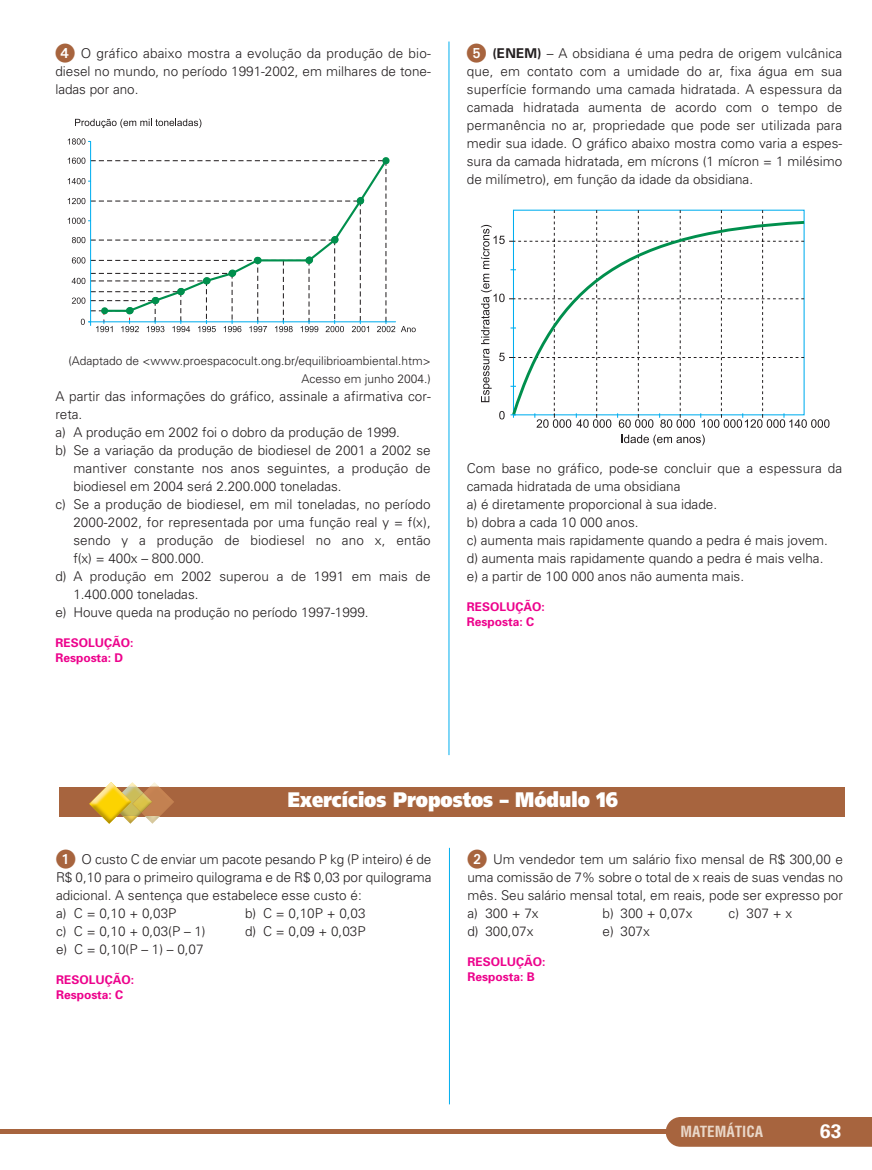
<style>
.page{position:relative;width:872px;height:1170px;background:#fff}
.page>*{position:absolute;margin:0;border:0;box-sizing:border-box;transform-origin:0 0}
.t1{font:900 21px "Frutiger";color:#fff;scale:.85 1}
.t2{font:700 19.5px "Univers";color:#fff}
.t3{font:700 condensed 15px "Helvetica";color:#e9d7c8}
.t4{font:300 13.5px/18px "Univers";color:#231f20;text-align:justify}
.t5{font:300 12px/18px "Univers";color:#231f20;text-align:right}
.t6{font:700 12px/15px "Univers";color:#ed028c}
.s1{font-weight:700}
.s2{font-family:"European Pi One";font-weight:400;font-size:19.5px;color:#a7643e}
</style>
<div class="page">
<div style="left:0;top:1128px;width:872px;height:5px;background:#a7643e"></div>
<div style="left:665px;top:1117px;width:207px;height:29px;background:#a7643e"></div>
<svg style="left:75px;top:119px;width:126px;height:9px"></svg>
<svg style="left:68px;top:138px;width:22px;height:7px"></svg>
<svg style="left:401px;top:326px;width:15px;height:6px"></svg>
<hr style="left:90px;top:141px;width:1px;height:184px;background:#00aeef">
<svg style="left:68px;top:156px;width:327px;height:176px"></svg>
<svg style="left:481px;top:210px;width:348px;height:218px"></svg>
<svg style="left:621px;top:434px;width:83px;height:11px"></svg>
<hr style="left:448px;top:41px;width:1px;height:714px;background:#00aeef">
<div style="left:59px;top:786px;width:785px;height:30px;background:#a7643e"></div>
<img style="left:145px;top:782px;width:15px;height:41px">
<img style="left:143px;top:786px;width:31px;height:29px">
<img style="left:133px;top:783px;width:5px;height:38px">
<img style="left:133px;top:786px;width:10px;height:29px">
<img style="left:133px;top:793px;width:19px;height:19px">
<svg style="left:131px;top:782px;width:2px;height:41px"></svg>
<img style="left:89px;top:782px;width:42px;height:41px">
<hr style="left:449px;top:847px;width:1px;height:257px;background:#00aeef">
<p class="t4" style="left:55px;top:46px;width:377px;text-indent:26px">O gráfico abaixo mostra a evolução da produção de bio - diesel no mundo, no período 1991-2002, em milhares de tone - ladas por ano.</p>
<p class="t4" style="left:467px;top:46px;width:377px;text-indent:26px"><span class="s1">(ENEM)</span> – A obsidiana é uma pedra de origem vulcânica que, em contato com a umidade do ar, fixa água em sua superfície formando uma camada hidra tada. A espes sura da camada hidratada aumenta de acordo com o tempo de permanência no ar, proprie dade que pode ser utilizada para medir sua idade. O gráfico abaixo mostra como varia a espes - sura da camada hidratada, em mícrons (1 mícron = 1 milé simo de milímetro), em função da idade da obsidiana.</p>
<p class="t5" style="left:69px;top:352px;width:364px">(Adaptado de &lt;www.proespacocult.ong.br/equilibrioambiental.htm&gt;<br>Acesso em junho 2004.)</p>
<p class="t4" style="left:55px;top:388px;width:377px">A partir das informações do gráfico, assinale a afirmativa cor -</p>
<p class="t4" style="left:55px;top:406px;width:28px">reta.</p>
<p class="t4" style="left:55px;top:424px;width:346px">a) A produção em 2002 foi o dobro da produção de 1999.</p>
<p class="t4" style="left:55px;top:442px;width:377px">b) Se a variação da produção de biodiesel de 2001 a 2002 se</p>
<p class="t4" style="left:73px;top:460px;width:359px">mantiver constante nos anos seguintes, a produção de</p>
<p class="t4" style="left:73px;top:478px;width:270px">biodiesel em 2004 será 2.200.000 toneladas.</p>
<p class="t4" style="left:55px;top:496px;width:377px">c) Se a produção de biodiesel, em mil toneladas, no período</p>
<p class="t4" style="left:73px;top:514px;width:359px">2000-2002, for representada por uma função real y = f(x),</p>
<p class="t4" style="left:73px;top:532px;width:359px">sendo y a produção de biodiesel no ano x, então</p>
<p class="t4" style="left:73px;top:550px;width:133px">f(x) = 400x – 800.000.</p>
<p class="t4" style="left:55px;top:568px;width:377px">d) A produção em 2002 superou a de 1991 em mais de</p>
<p class="t4" style="left:73px;top:586px;width:127px">1.400.000 toneladas.</p>
<p class="t4" style="left:55px;top:604px;width:315px">e) Houve queda na produção no período 1997-1999.</p>
<p class="t6" style="left:55px;top:636px;width:79px">RESOLUÇÃO:<br>Resposta: D</p>
<p class="t4" style="left:467px;top:460px;width:377px;text-align:left">Com base no gráfico, pode-se concluir que a espessura da camada hidratada de uma obsidiana<br>a) é diretamente proporcional à sua idade.<br>b) dobra a cada 10 000 anos.<br>c) aumenta mais rapidamente quando a pedra é mais jovem. d) aumenta mais rapidamente quando a pedra é mais velha.<br>e) a partir de 100 000 anos não aumenta mais.</p>
<p class="t6" style="left:467px;top:600px;width:79px">RESOLUÇÃO:<br>Resposta: C</p>
<h1 class="t1" style="left:288px;top:791px;width:390px">Exercícios Propostos – Módulo 16</h1>
<p class="t4" style="left:56px;top:851px;width:377px;text-align:left"><span class="s2">-</span> O custo C de enviar um pacote pesando P kg (P inteiro) é de R$ 0,10 para o primeiro quilograma e de R$ 0,03 por quilograma adicional. A sentença que estabelece esse custo é:<br>a) C = 0,10 + 0,03P</p>
<p class="t4" style="left:467px;top:851px;width:377px;text-indent:26px">Um vendedor tem um salário fixo mensal de R$ 300,00 e uma comissão de 7% sobre o total de x reais de suas vendas no mês. Seu salário mensal total, em reais, pode ser expresso por a) 300 + 7x</p>
<p class="t4" style="left:245px;top:905px;width:122px">b) C = 0,10P + 0,03</p>
<p class="t4" style="left:602px;top:905px;width:91px">b) 300 + 0,07x</p>
<p class="t4" style="left:728px;top:905px;width:65px">c) 307 + x</p>
<p class="t4" style="left:56px;top:923px;width:151px">c) C = 0,10 + 0,03(P – 1)</p>
<p class="t4" style="left:245px;top:923px;width:122px">d) C = 0,09 + 0,03P</p>
<p class="t4" style="left:56px;top:941px;width:149px">e) C = 0,10(P – 1) – 0,07</p>
<p class="t6" style="left:56px;top:973px;width:79px">RESOLUÇÃO:<br>Resposta: C</p>
<p class="t4" style="left:467px;top:923px;width:67px">d) 300,07x</p>
<p class="t4" style="left:602px;top:923px;width:49px">e) 307x</p>
<p class="t6" style="left:467px;top:955px;width:79px">RESOLUÇÃO:<br>Resposta: B</p>
<p class="t3" style="left:680px;top:1125px;width:84px">MATEMÁTICA</p>
<h2 class="t2" style="left:820px;top:1124px;width:23px">63</h2>
</div>
